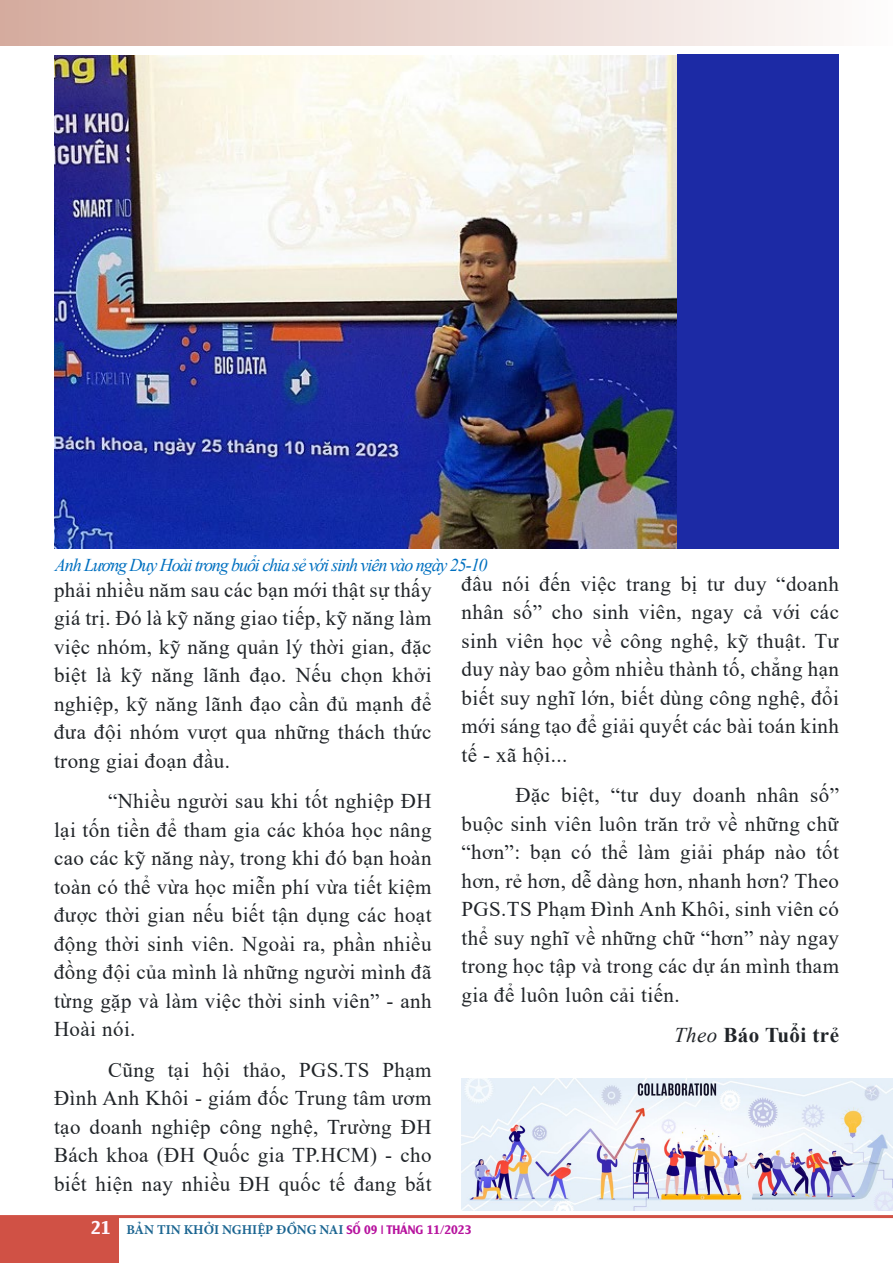
<style>
.page{position:relative;width:893px;height:1263px;background:#fff}
.page>*{position:absolute;margin:0;border:0;box-sizing:border-box;transform-origin:0 0}
.t1{font:21px/28.5px "Times New Roman";letter-spacing:.02em;color:#212529;text-align:justify}
.t2{font:700 21px "Times New Roman";letter-spacing:.02em;color:#212529}
.t3{font:italic 18px "Times New Roman";letter-spacing:-.06em;color:#0070c0}
.t4{font:700 13.5px "Minion Pro";color:#1b6591}
.s1{font-weight:400;font-style:italic}
.s2{font-family:"UTM Alexander";font-weight:400;font-size:18px;color:#fff6ff}
.s3{font-family:"UTM Alexander";font-weight:400;font-size:12px;color:#b7139e}
</style>
<div class="page">
<div style="left:0;top:0;width:892px;height:46px;background:linear-gradient(to right,#d5ab9e,#fefdfd)"></div>
<hr style="left:0;top:1215px;width:893px;height:3px;background:#d15145">
<div style="left:0;top:1217px;width:118px;height:46px;background:#d05145"></div>
<img style="left:54px;top:56px;width:623px;height:492px">
<img style="left:461px;top:1079px;width:432px;height:131px">
<div style="left:677px;top:54px;width:162px;height:494px;background:#1c2aa5"></div>
<p class="t3" style="left:55px;top:552px;width:434px">Anh Lương Duy Hoài trong buổi chia sẻ với sinh viên vào ngày 25-10</p>
<p class="t1" style="left:461px;top:569px;width:379px">đầu nói đến việc trang bị tư duy “doanh nhân số” cho sinh viên, ngay cả với các sinh viên học về công nghệ, kỹ thuật. Tư duy này bao gồm nhiều thành tố, chẳng hạn biết suy nghĩ lớn, biết dùng công nghệ, đổi mới sáng tạo để giải quyết các bài toán kinh tế - xã hội...</p>
<p class="t1" style="left:461px;top:780px;width:379px;text-indent:54px">Đặc biệt, “tư duy doanh nhân số” buộc sinh viên luôn trăn trở về những chữ “hơn”: bạn có thể làm giải pháp nào tốt hơn, rẻ hơn, dễ dàng hơn, nhanh hơn? Theo PGS.TS Phạm Đình Anh Khôi, sinh viên có thể suy nghĩ về những chữ “hơn” này ngay trong học tập và trong các dự án mình tham gia để luôn luôn cải tiến.</p>
<p class="t2" style="left:674px;top:1020px;width:166px"><span class="s1">Theo</span> Báo Tuổi trẻ</p>
<p class="t1" style="left:54px;top:575px;width:379px">phải nhiều năm sau các bạn mới thật sự thấy giá trị. Đó là kỹ năng giao tiếp, kỹ năng làm việc nhóm, kỹ năng quản lý thời gian, đặc biệt là kỹ năng lãnh đạo. Nếu chọn khởi nghiệp, kỹ năng lãnh đạo cần đủ mạnh để đưa đội nhóm vượt qua những thách thức trong giai đoạn đầu.</p>
<p class="t1" style="left:54px;top:786px;width:379px;text-indent:54px">“Nhiều người sau khi tốt nghiệp ĐH lại tốn tiền để tham gia các khóa học nâng cao các kỹ năng này, trong khi đó bạn hoàn toàn có thể vừa học miễn phí vừa tiết kiệm được thời gian nếu biết tận dụng các hoạt động thời sinh viên. Ngoài ra, phần nhiều đồng đội của mình là những người mình đã từng gặp và làm việc thời sinh viên” - anh Hoài nói.</p>
<p class="t1" style="left:54px;top:1055px;width:379px;text-indent:54px">Cũng tại hội thảo, PGS.TS Phạm Đình Anh Khôi - giám đốc Trung tâm ươm tạo doanh nghiệp công nghệ, Trường ĐH Bách khoa (ĐH Quốc gia TP.HCM) - cho biết hiện nay nhiều ĐH quốc tế đang bắt</p>
<p class="t4" style="left:91px;top:1220px;width:382px"><span class="s2">21</span> BẢN TIN KHỞI NGHIỆP ĐỒNG NAI <span class="s3">SỐ 09 | THÁNG 11/2023</span></p>
</div>
